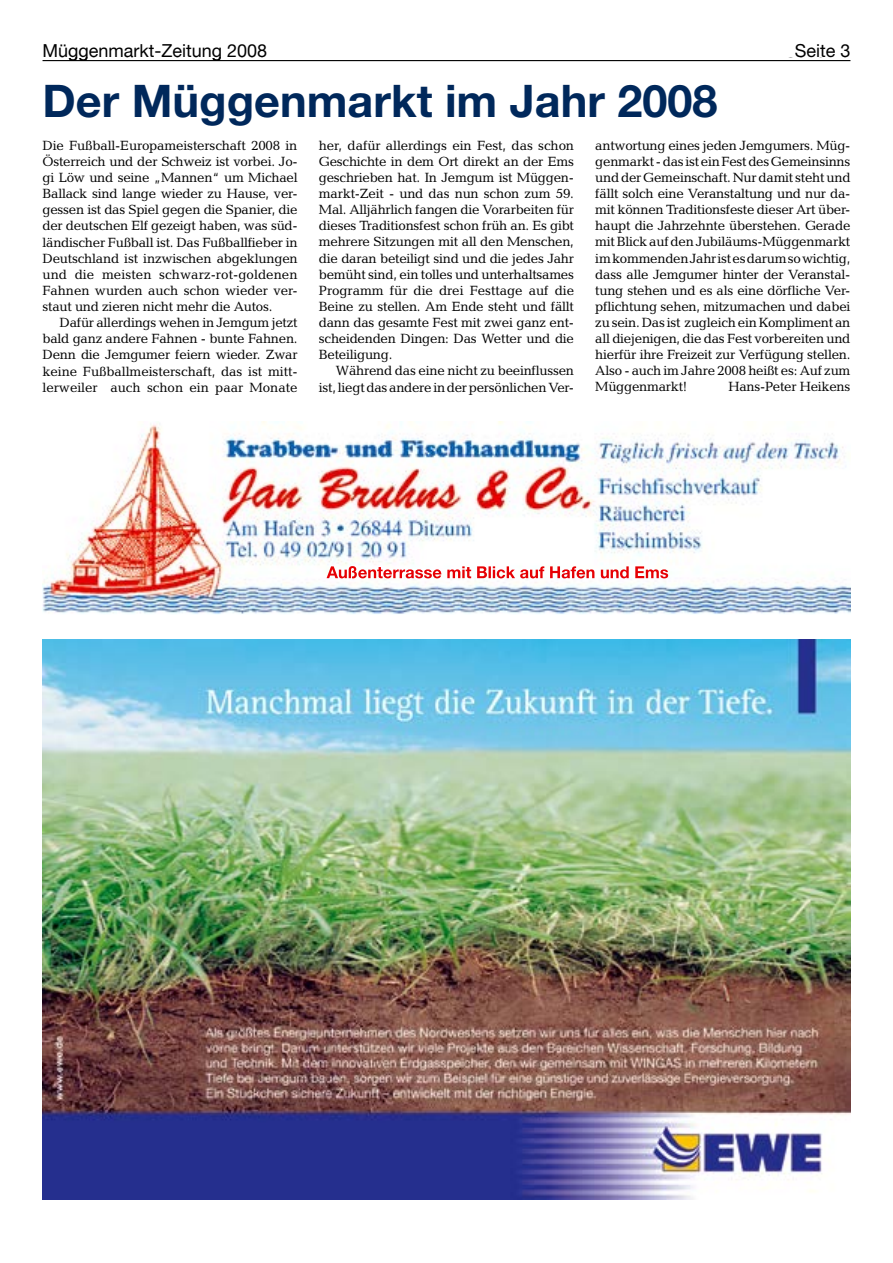
<style>
.page{position:relative;width:893px;height:1263px;background:#fff}
.page>*{position:absolute;margin:0;border:0;box-sizing:border-box;transform-origin:0 0}
.t1{font:700 45px "Helvetica Neue";color:#00285b}
.t2{font:18px "Helvetica Neue";color:#000}
.t3{font:13.5px/16px "Candida";letter-spacing:-.02em;color:#000;text-align:justify}
</style>
<div class="page">
<hr style="left:43px;top:60px;width:807px;height:1px;background:#000">
<img style="left:43px;top:422px;width:807px;height:192px">
<img style="left:327px;top:566px;width:267px;height:12px">
<img style="left:611px;top:566px;width:57px;height:12px">
<img style="left:43px;top:640px;width:807px;height:559px">
<h2 class="t2" style="left:43px;top:40px;width:226px">Müggenmarkt-Zeitung 2008</h2>
<h2 class="t2" style="left:785px;top:40px;width:67px">Seite 15</h2>
<h2 class="t2" style="left:795px;top:40px;width:57px">Seite 3</h2>
<h1 class="t1" style="left:43px;top:73px;width:676px">Der Müggenmarkt im Jahr 2008</h1>
<p class="t3" style="left:43px;top:137px;width:257px">Die Fußball-Europameisterschaft 2008 in Österreich und der Schweiz ist vorbei. Jo&shy;gi Löw und seine „Mannen“ um Michael Ballack sind lange wieder zu Hause, ver&shy;gessen ist das Spiel gegen die Spanier, die der deutschen Elf gezeigt haben, was süd&shy;ländischer Fußball ist. Das Fußballfieber in Deutschland ist inzwischen abgeklungen und die meisten schwarz-rot-goldenen Fahnen wurden auch schon wieder ver&shy;staut und zieren nicht mehr die Autos.</p>
<p class="t3" style="left:43px;top:315px;width:257px;text-indent:17px">Dafür allerdings wehen in Jemgum jetzt bald ganz andere Fahnen - bunte Fahnen.<br>Denn die Jemgumer feiern wieder. Zwar keine Fußballmeisterschaft, das ist mitt&shy;lerweiler auch schon ein paar Monate</p>
<p class="t3" style="left:595px;top:137px;width:257px">antwortung eines jeden Jemgumers. Müg&shy;genmarkt - das ist ein Fest des Gemeinsinns und der Gemeinschaft. Nur damit steht und fällt solch eine Veranstaltung und nur da&shy;mit können Traditionsfeste dieser Art über&shy;haupt die Jahrzehnte überstehen. Gerade mit Blick auf den Jubiläums-Müggenmarkt im kommenden Jahr ist es darum so wichtig, dass alle Jemgumer hinter der Veranstal&shy;tung stehen und es als eine dörfliche Ver&shy;pflichtung sehen, mitzumachen und dabei zu sein. Das ist zugleich ein Kompliment an all diejenigen, die das Fest vorbereiten und hierfür ihre Freizeit zur Verfügung stellen.<br>Also - auch im Jahre 2008 heißt es: Auf zum Müggenmarkt!</p>
<p class="t3" style="left:319px;top:137px;width:257px">her, dafür allerdings ein Fest, das schon Geschichte in dem Ort direkt an der Ems geschrieben hat. In Jemgum ist Müggen&shy;markt-Zeit - und das nun schon zum 59.<br>Mal. Alljährlich fangen die Vorarbeiten für dieses Traditionsfest schon früh an. Es gibt mehrere Sitzungen mit all den Menschen, die daran beteiligt sind und die jedes Jahr bemüht sind, ein tolles und unterhaltsames Programm für die drei Festtage auf die Beine zu stellen. Am Ende steht und fällt dann das gesamte Fest mit zwei ganz ent&shy;scheidenden Dingen: Das Wetter und die Beteiligung.</p>
<p class="t3" style="left:319px;top:363px;width:257px;text-align:right">Während das eine nicht zu beeinflussen ist, liegt das andere in der persönlichen Ver-</p>
<p class="t3" style="left:728px;top:379px;width:123px">Hans-Peter Heikens</p>
</div>
